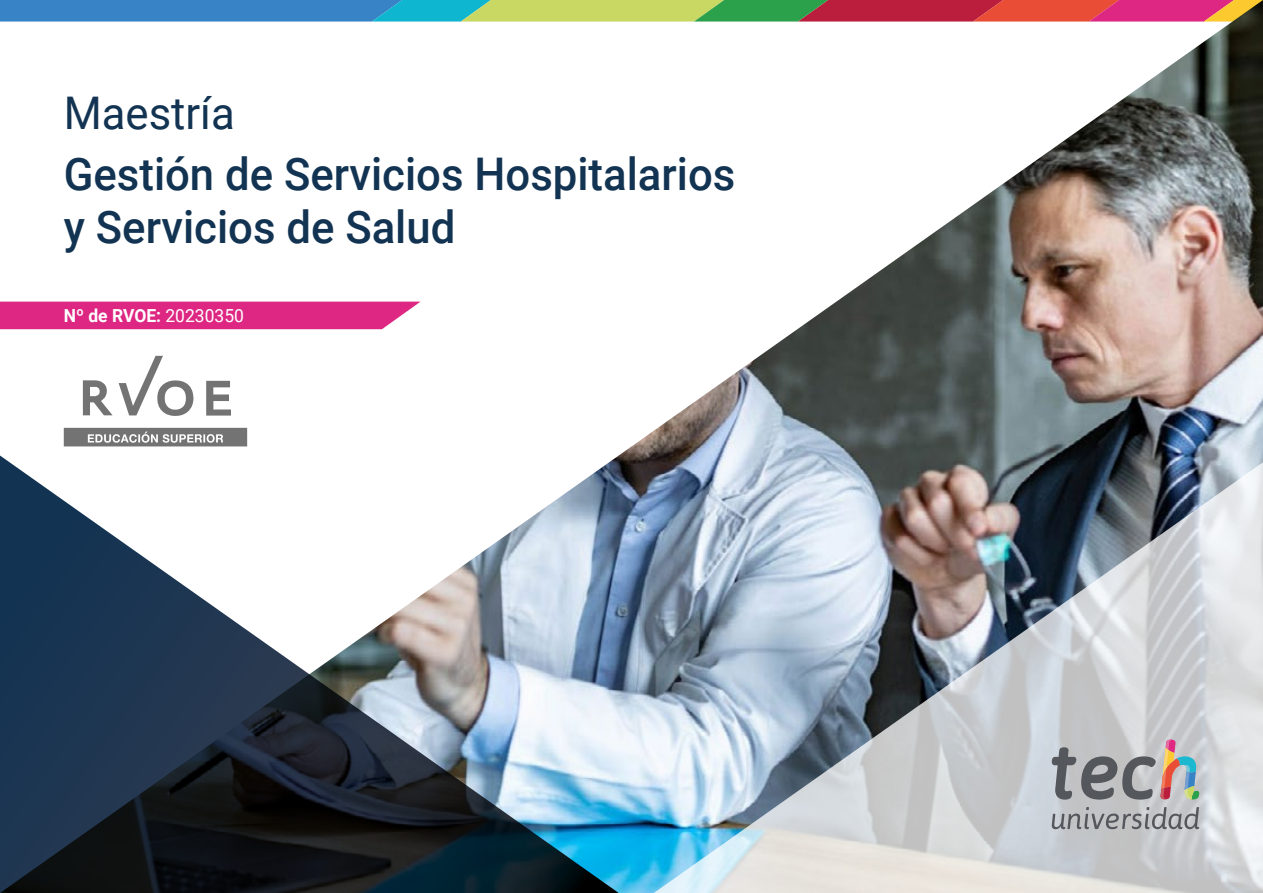
<style>
.page{position:relative;width:1263px;height:893px;background:#fff}
.page>*{position:absolute;margin:0;border:0;box-sizing:border-box;transform-origin:0 0}
.t1{font:500 45px/52.5px "Roboto";color:#123352}
.t2{font:45px "Roboto";color:#123352}
.t3{font:700 18px "Roboto";color:#fff}
.s1{font-weight:400}
</style>
<div class="page">
<img style="left:0;top:0;width:1263px;height:454px">
<img style="left:649px;top:454px;width:614px;height:439px">
<svg style="left:119px;top:356px;width:74px;height:60px"></svg>
<svg style="left:206px;top:381px;width:25px;height:35px"></svg>
<svg style="left:83px;top:380px;width:30px;height:35px"></svg>
<svg style="left:64px;top:428px;width:183px;height:18px;background:#898989"></svg>
<div style="left:0;top:302px;width:420px;height:27px;background:#de2782"></div>
<svg style="left:0;top:446px;width:649px;height:447px"></svg>
<svg style="left:1052px;top:740px;width:147px;height:60px;background:#a4a2a3"></svg>
<svg style="left:1052px;top:807px;width:147px;height:22px;background:#a5a7aa"></svg>
<p class="t2" style="left:64px;top:82px;width:173px">Maestría</p>
<p class="t1" style="left:64px;top:147px;width:673px">Gestión de Servicios Hospitalarios y Servicios de Salud</p>
<p class="t3" style="left:64px;top:303px;width:182px">Nº de RVOE: <span class="s1">20230350</span></p>
</div>
